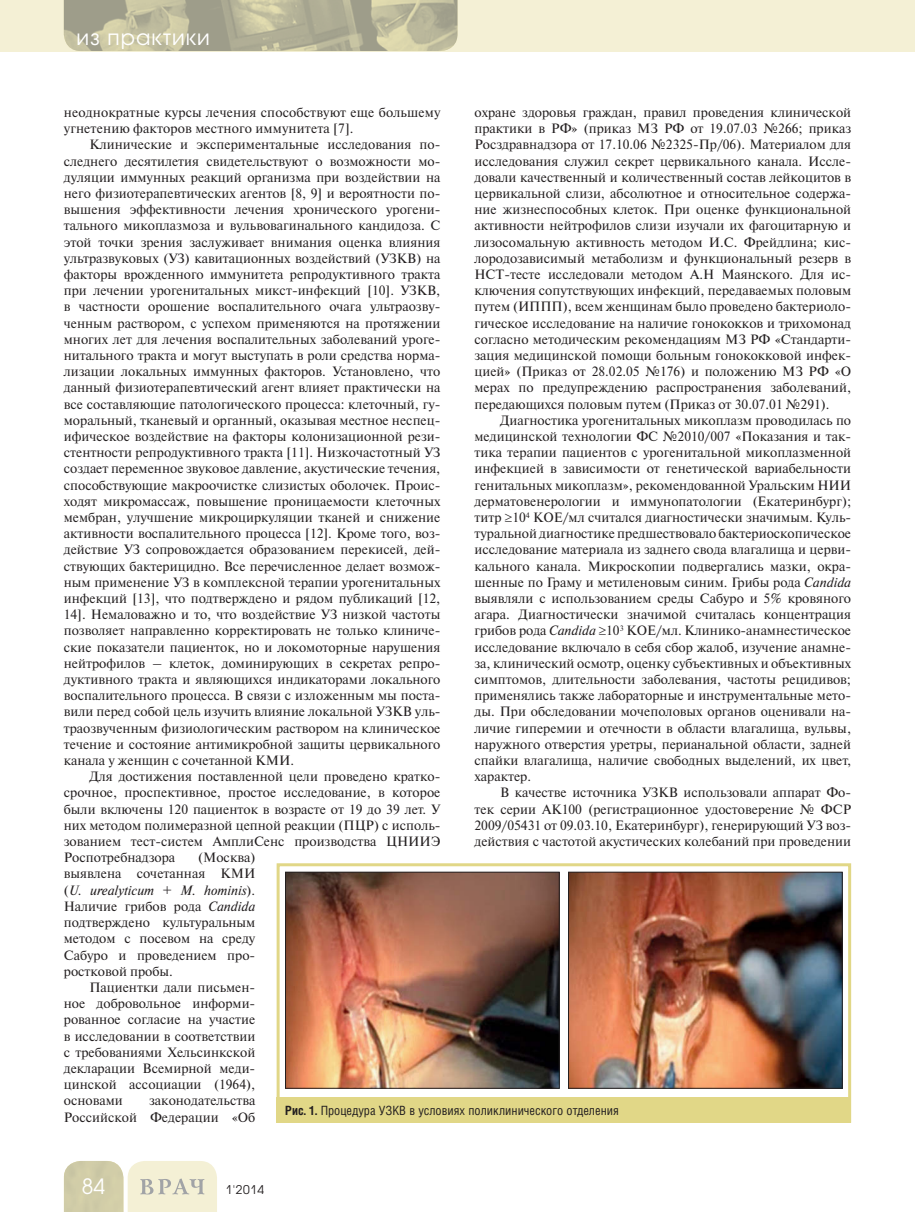
<style>
.page{position:relative;width:915px;height:1212px;background:#fff}
.page>*{position:absolute;margin:0;border:0;box-sizing:border-box;transform-origin:0 0}
.t1{font:21px "Avant Garde Gothic C";letter-spacing:.05em;color:#fff}
.t2{font:13.5px/16.2px "Newton C";color:#231f20;text-align:justify}
.t3{font:12.75px "Helios Cond";color:#231f20}
.t4{font:12px "Avant Garde Gothic C";color:#231f20}
.s1{font-style:italic}
.s2{font-weight:700}
</style>
<div class="page">
<div style="left:0;top:0;width:914px;height:51px;background:#f4f0d5"></div>
<svg style="left:64px;top:1161px;width:153px;height:51px"></svg>
<img style="left:64px;top:0;width:393px;height:51px">
<div style="left:276px;top:863px;width:574px;height:260px;border:3px solid #e1d787"></div>
<div style="left:276px;top:1097px;width:574px;height:26px;background:#e1d787"></div>
<img style="left:287px;top:874px;width:270px;height:213px">
<div style="left:285px;top:872px;width:274px;height:217px;border:1px solid #231f20"></div>
<img style="left:570px;top:874px;width:270px;height:213px">
<div style="left:568px;top:872px;width:274px;height:217px;border:1px solid #231f20"></div>
<h1 class="t1" style="left:77px;top:29px;width:135px">из практики</h1>
<p class="t2" style="left:64px;top:105px;width:378px">неоднократные курсы лечения способствуют еще большему угнетению факторов местного иммунитета [7].</p>
<p class="t2" style="left:64px;top:138px;width:378px;text-indent:26px">Клинические и экспериментальные исследования по&shy;следнего десятилетия свидетельствуют о возможности мо&shy;дуляции иммунных реакций организма при воздействии на него физиотерапевтических агентов [8, 9] и вероятности по&shy;вышения эффективности лечения хронического урогени&shy;тального микоплазмоза и вульвовагинального кандидоза. С этой точки зрения заслуживает внимания оценка влияния ультразвуковых (УЗ) кавитационных воздействий (УЗКВ) на факторы врожденного иммунитета репродуктивного тракта при лечении урогенитальных микст-инфекций [10]. УЗКВ, в частности орошение воспалительного очага ультраозву&shy;ченным раствором, с успехом применяются на протяжении многих лет для лечения воспалительных заболеваний уроге&shy;нитального тракта и могут выступать в роли средства норма&shy;лизации локальных иммунных факторов. Установлено, что данный физиотерапевтический агент влияет практически на все составляющие патологического процесса: клеточный, гу&shy;моральный, тканевый и органный, оказывая местное неспец&shy;ифическое воздействие на факторы колонизационной рези&shy;стентности репродуктивного тракта [11]. Низкочастотный УЗ создает переменное звуковое давление, акустические течения, способствующие макроочистке слизистых оболочек. Проис&shy;ходят микромассаж, повышение проницаемости клеточных мембран, улучшение микроциркуляции тканей и снижение активности воспалительного процесса [12]. Кроме того, воз&shy;действие УЗ сопровождается образованием перекисей, дей&shy;ствующих бактерицидно. Все перечисленное делает возмож&shy;ным применение УЗ в комплексной терапии урогенитальных инфекций [13], что подтверждено и рядом публикаций [12, 14]. Немаловажно и то, что воздействие УЗ низкой частоты позволяет направленно корректировать не только клиниче&shy;ские показатели пациенток, но и локомоторные нарушения нейтрофилов – клеток, доминирующих в секретах репро&shy;дуктивного тракта и являющихся индикаторами локального воспалительного процесса. В связи с изложенным мы поста&shy;вили перед собой цель изучить влияние локальной УЗКВ уль&shy;траозвученным физиологическим раствором на клиническое течение и состояние антимикробной защиты цервикального канала у женщин с сочетанной КМИ.</p>
<p class="t2" style="left:64px;top:770px;width:378px;text-indent:26px">Для достижения поставленной цели проведено кратко&shy;срочное, проспективное, простое исследование, в которое были включены 120 пациенток в возрасте от 19 до 39 лет. У них методом полимеразной цепной реакции (ПЦР) с исполь&shy;зованием тест-систем АмплиСенс производства ЦНИИЭ Роспотребнадзора</p>
<p class="t2" style="left:474px;top:105px;width:378px">охране здоровья граждан, правил проведения клинической практики в РФ» (приказ МЗ РФ от 19.07.03 №266; приказ Росздравнадзора от 17.10.06 №2325-Пр/06). Материалом для исследования служил секрет цервикального канала. Иссле&shy;довали качественный и количественный состав лейкоцитов в цервикальной слизи, абсолютное и относительное содержа&shy;ние жизнеспособных клеток. При оценке функциональной активности нейтрофилов слизи изучали их фагоцитарную и лизосомальную активность методом И.С. Фрейдлина; кис&shy;лородозависимый метаболизм и функциональный резерв в НСТ-тесте исследовали методом А.Н Маянского. Для ис&shy;ключения сопутствующих инфекций, передаваемых половым путем (ИППП), всем женщинам было проведено бактериоло&shy;гическое исследование на наличие гонококков и трихомонад согласно методическим рекомендациям МЗ РФ «Стандарти&shy;зация медицинской помощи больным гонококковой инфек&shy;цией» (Приказ от 28.02.05 №176) и положению МЗ РФ «О мерах по предупреждению распространения заболеваний, передающихся половым путем (Приказ от 30.07.01 №291).</p>
<p class="t2" style="left:474px;top:413px;width:378px;text-indent:26px">Диагностика урогенитальных микоплазм проводилась по медицинской технологии ФС №2010/007 «Показания и так&shy;тика терапии пациентов с урогенитальной микоплазменной инфекцией в зависимости от генетической вариабельности генитальных микоплазм», рекомендованной Уральским НИИ дерматовенерологии и иммунопатологии (Екатеринбург); титр ≥10<sup>4</sup> КОЕ/мл считался диагностически значимым. Куль&shy;туральной диагностике предшествовало бактериоскопическое исследование материала из заднего свода влагалища и церви&shy;кального канала. Микроскопии подвергались мазки, окра&shy;шенные по Граму и метиленовым синим. Грибы рода <span class="s1">Candida </span>выявляли с использованием среды Сабуро и 5% кровяного агара. Диагностически значимой считалась концентрация грибов рода <span class="s1">Candida</span> ≥10<sup>3</sup> КОЕ/мл. Клинико-анамнестическое исследование включало в себя сбор жалоб, изучение анамне&shy;за, клинический осмотр, оценку субъективных и объективных симптомов, длительности заболевания, частоты рецидивов; применялись также лабораторные и инструментальные мето&shy;ды. При обследовании мочеполовых органов оценивали на&shy;личие гиперемии и отечности в области влагалища, вульвы, наружного отверстия уретры, перианальной области, задней спайки влагалища, наличие свободных выделений, их цвет, характер.</p>
<p class="t2" style="left:474px;top:786px;width:378px;text-indent:26px">В качестве источника УЗКВ использовали аппарат Фо&shy;тек серии АК100 (регистрационное удостоверение № ФСР 2009/05431 от 09.03.10, Екатеринбург), генерирующий УЗ воз&shy;действия с частотой акустических колебаний при проведении</p>
<p class="t2" style="left:64px;top:851px;width:193px;text-indent:134px">(Москва) выявлена сочетанная КМИ (<span class="s1">U. urealyticum</span> + <span class="s1">M. hominis</span>).<br>Наличие грибов рода <span class="s1">Candida </span>подтверждено культуральным методом с посевом на среду Сабуро и проведением про&shy;ростковой пробы.</p>
<p class="t2" style="left:64px;top:980px;width:193px;text-indent:26px">Пациентки дали письмен&shy;ное добровольное информи&shy;рованное согласие на участие в исследовании в соответствии с требованиями Хельсинкской декларации Всемирной меди&shy;цинской ассоциации (1964), основами</p>
<p class="t2" style="left:64px;top:1094px;width:193px;text-align:right">законодательства<br>Российской Федерации «Об</p>
<p class="t3" style="left:285px;top:1106px;width:335px"><span class="s2">Рис. 1.</span> Процедура УЗКВ в условиях поликлинического отделения</p>
<h1 class="t1" style="left:82px;top:1179px;width:25px">84</h1>
<p class="t4" style="left:225px;top:1185px;width:40px">1'2014</p>
</div>
